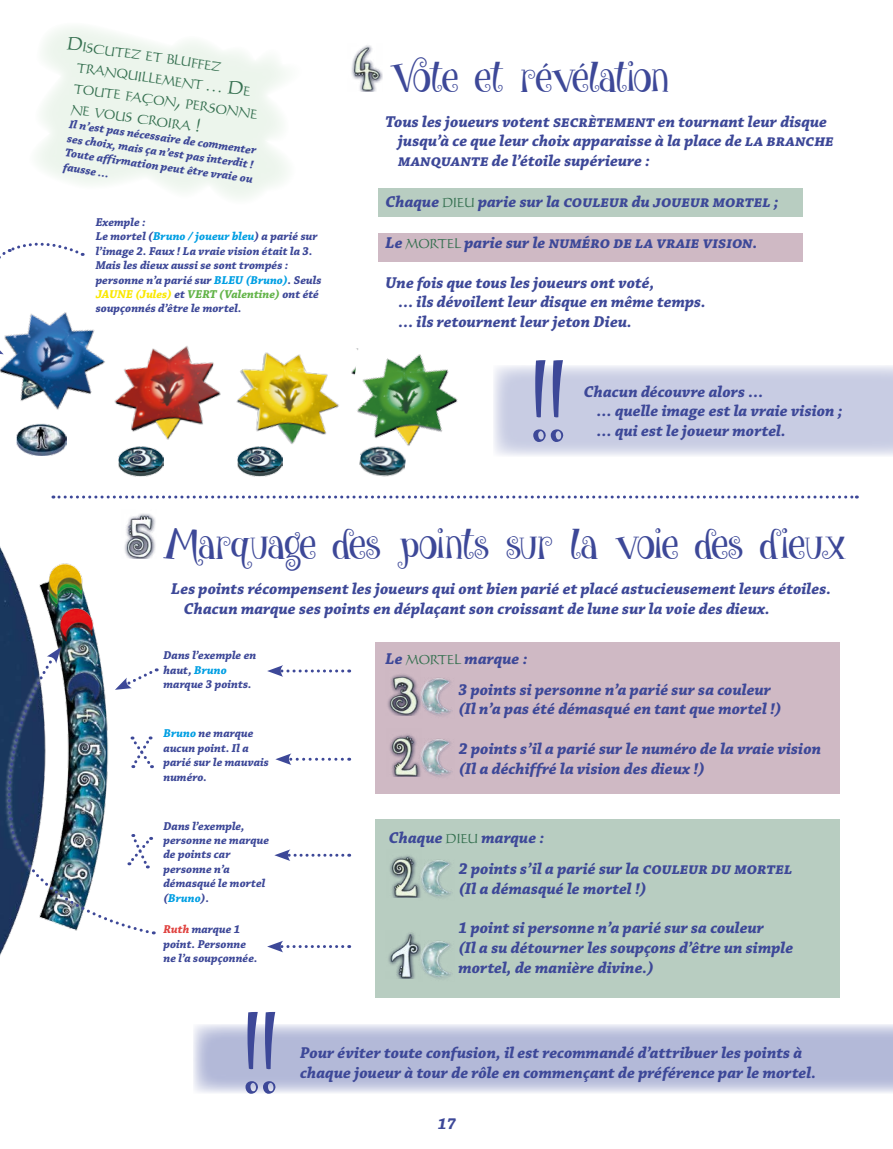
<style>
.page{position:relative;width:893px;height:1149px;background:#fff}
.page>*{position:absolute;margin:0;border:0;box-sizing:border-box;transform-origin:0 0}
.t1{font:108px "give me some sugar";color:#3d4898}
.t2{font:42px "give me some sugar";letter-spacing:-.03em;color:#3d4898}
.t3{font:italic 700 16.5px/19.8px "Chaparral Pro";color:#3d4898}
.t4{font:12.6px/21px "Codex";color:#357050}
.t5{font:italic 700 12px/14.4px "Chaparral Pro";letter-spacing:.005em;color:#3d4898}
.s1{font-size:18px}
.s2{color:#009fe3}
.s3{color:#fae800}
.s4{color:#63b449}
.s5{font-family:"Codex";font-weight:400;font-style:normal;font-size:12.6px;color:#357050}
.s6{color:#e04340}
</style>
<div class="page">
<svg style="left:193px;top:1024px;width:700px;height:68px;background:#bdc2dd"></svg>
<div style="left:375px;top:818px;width:465px;height:179px;background:#b8cdc1"></div>
<div style="left:375px;top:642px;width:465px;height:152px;background:#cfb9c4"></div>
<div style="left:378px;top:188px;width:424px;height:29px;background:#b8cdc1"></div>
<img style="left:0;top:546px;width:142px;height:410px">
<img style="left:44px;top:563px;width:57px;height:47px">
<img style="left:56px;top:605px;width:45px;height:35px">
<svg style="left:38px;top:28px;width:248px;height:170px;fill:#ecf5ec"></svg>
<img style="left:351px;top:45px;width:32px;height:47px">
<svg style="left:857px;top:365px;width:36px;height:91px;background:#cdd1e5"></svg>
<img style="left:121px;top:513px;width:35px;height:45px">
<svg style="left:0;top:233px;width:857px;height:265px"></svg>
<svg style="left:267px;top:665px;width:76px;height:11px"></svg>
<svg style="left:275px;top:753px;width:67px;height:11px"></svg>
<svg style="left:274px;top:849px;width:69px;height:11px"></svg>
<svg style="left:267px;top:940px;width:76px;height:12px"></svg>
<svg style="left:0;top:640px;width:155px;height:297px;fill:#1c375d"></svg>
<img style="left:387px;top:674px;width:31px;height:41px">
<img style="left:418px;top:678px;width:34px;height:38px">
<img style="left:390px;top:734px;width:29px;height:42px">
<img style="left:419px;top:739px;width:33px;height:38px">
<img style="left:388px;top:932px;width:30px;height:46px">
<img style="left:418px;top:941px;width:33px;height:38px">
<img style="left:390px;top:855px;width:29px;height:42px">
<img style="left:419px;top:860px;width:32px;height:38px">
<img style="left:4px;top:647px;width:155px;height:287px">
<p class="t4" style="left:82px;top:36px;width:186px;text-indent:-13px;rotate:8deg"><span class="s1">D</span>ISCUTEZ ET BLUFFEZ<br>TRANQUILLEM ENT <span class="s1">… D</span>E<br>TOUTE FAÇON<span class="s1">,</span> PERSONNE<br>NE V OUS CROIRA <span class="s1">!</span></p>
<p class="t5" style="left:70px;top:117px;width:192px;rotate:8deg">Iln’est pas nécessaire de commenter ses choix, mais ça n’est pas interdit !<br>Toute affirmation peut être vraie ou fausse…</p>
<p class="t5" style="left:96px;top:215px;width:227px">Exemple :<br>Le mortel (<span class="s2">Bruno / joueur bleu</span>) a parié sur l’image 2. Faux ! La vraie vision était la 3.<br>Mais les dieux aussi se sont trompés : personne n’a parié sur <span class="s2">BLEU (Bruno)</span>. Seuls <span class="s3">JAUNE (Jules)</span> et <span class="s4">VERT (Valentine)</span> ont été soupçonnés d’être le mortel.</p>
<h2 class="t2" style="left:390px;top:55px;width:281px">Vote et révélation</h2>
<p class="t3" style="left:398px;top:112px;width:437px;text-indent:-13px">Tous les joueurs votent secrètement en tournant leur disque jusqu’à ce que leur choix apparaisse à la place de la branche manquante de l’étoile supérieure :</p>
<p class="t3" style="left:385px;top:193px;width:395px">Chaque <span class="s5">DIEU</span> parie sur la couleur du joueur mortel ;</p>
<p class="t3" style="left:385px;top:233px;width:374px">Le <span class="s5">MORTEL</span> parie sur le numéro de la vraie vision.</p>
<p class="t3" style="left:398px;top:273px;width:309px;text-indent:-13px">Une fois que tous les joueurs ont voté,<br>… ils dévoilent leur disque en même temps. … ils retournent leur jeton Dieu.</p>
<h1 class="t1" style="left:530px;top:345px;width:36px">!!</h1>
<p class="t3" style="left:597px;top:382px;width:248px;text-indent:-13px">Chacun découvre alors …<br>… quelle image est la vraie vision ; … qui est le joueur mortel.</p>
<h2 class="t2" style="left:163px;top:521px;width:685px">Marquage des points sur la voie des dieux</h2>
<p class="t3" style="left:184px;top:579px;width:649px;text-indent:-13px">Les points récompensent les joueurs qui ont bien parié et placé astucieusement leurs étoiles.<br>Chacun marque ses points en déplaçant son croissant de lune sur la voie des dieux.</p>
<p class="t3" style="left:458px;top:644px;width:314px;line-height:30.6px;text-indent:-73px">Le <span class="s5">MORTEL</span> marque :<br>3 points si personne n’a parié sur sa couleur</p>
<p class="t3" style="left:458px;top:700px;width:325px">(Il n’a pas été démasqué en tant que mortel !)</p>
<p class="t3" style="left:459px;top:739px;width:364px">2 points s’il a parié sur le numéro de la vraie vision (Il a déchiffré la vision des dieux !)</p>
<p class="t5" style="left:164px;top:648px;width:94px">Dans l’exemple en haut, <span class="s2">Bruno </span>marque 3 points.</p>
<p class="t5" style="left:164px;top:726px;width:107px"><span class="s2">Bruno</span> ne marque aucun point. Il a parié sur le mauvais numéro.</p>
<p class="t5" style="left:164px;top:818px;width:107px">Dans l’exemple, personne ne marque de points car personne n’a démasqué le mortel (<span class="s2">Bruno</span>).</p>
<p class="t5" style="left:164px;top:922px;width:96px"><span class="s6">Ruth</span> marque 1 point. Personne ne l’a soupçonnée.</p>
<h1 class="t1" style="left:242px;top:996px;width:36px">!!</h1>
<p class="t3" style="left:459px;top:823px;width:335px;line-height:30.6px;text-indent:-70px">Chaque <span class="s5">DIEU</span> marque :<br>2 points s’il a parié sur la couleur du mortel</p>
<p class="t3" style="left:459px;top:879px;width:189px">(Il a démasqué le mortel !)</p>
<p class="t3" style="left:458px;top:918px;width:336px">1 point si personne n’a parié sur sa couleur<br>(Il a su détourner les soupçons d’être un simple mortel, de manière divine.)</p>
<p class="t3" style="left:300px;top:1043px;width:517px">Pour éviter toute confusion, il est recommandé d’attribuer les points à chaque joueur à tour de rôle en commençant de préférence par le mortel.</p>
<p class="t3" style="left:438px;top:1113px;width:20px">17</p>
</div>
